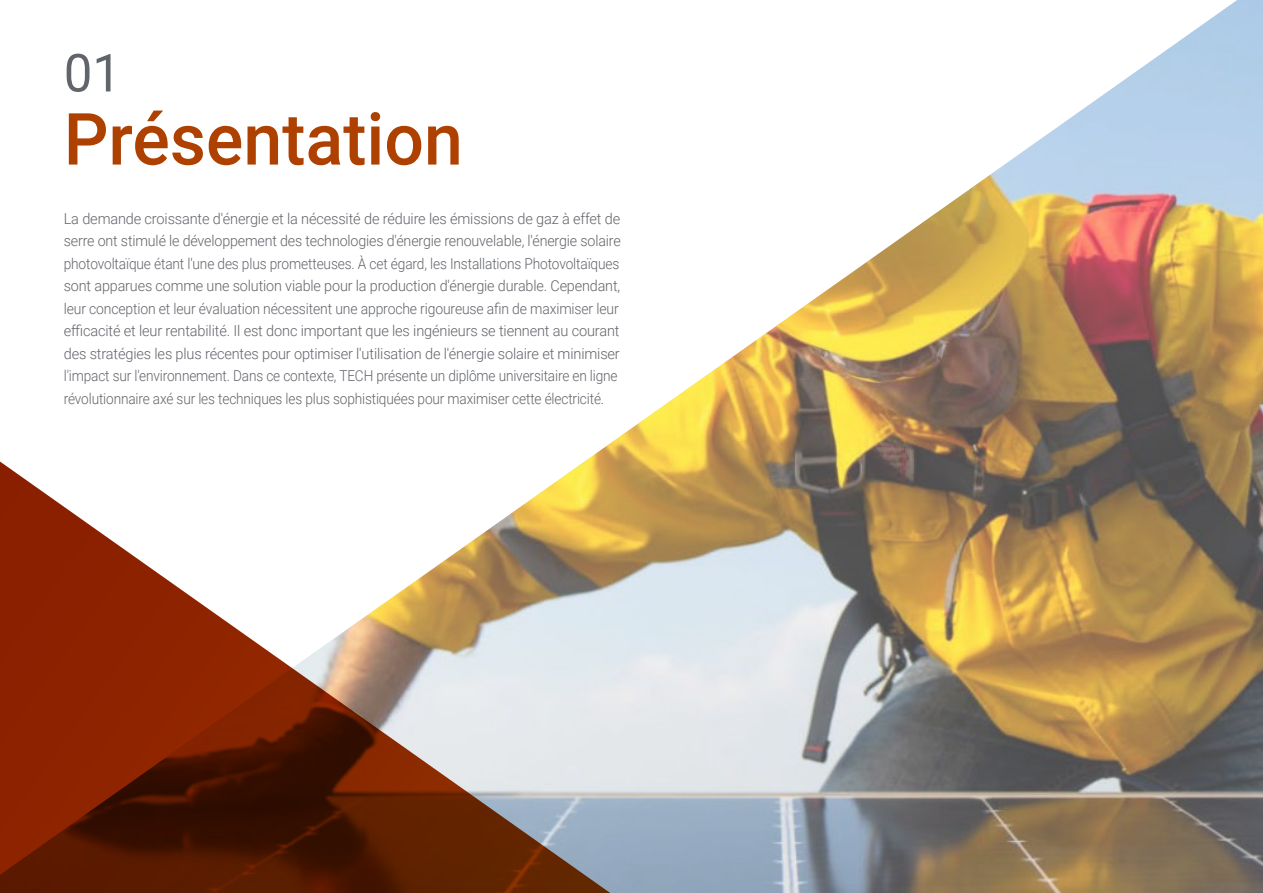
<style>
.page{position:relative;width:1263px;height:893px;background:#fff}
.page>*{position:absolute;margin:0;border:0;box-sizing:border-box;transform-origin:0 0}
.t1{font:500 72px "Roboto";color:#ae4000}
.t2{font:52.5px "Roboto";color:#61646a}
.t3{font:300 15px/22.5px "Roboto";letter-spacing:-.01em;color:#61646a}
</style>
<div class="page">
<img style="left:606px;top:0;width:657px;height:893px">
<svg style="left:0;top:446px;width:640px;height:447px"></svg>
<h2 class="t2" style="left:64px;top:36px;width:59px">01</h2>
<h1 class="t1" style="left:64px;top:89px;width:401px">Présentation</h1>
<p class="t3" style="left:64px;top:207px;width:558px">La demande croissante d'énergie et la nécessité de réduire les émissions de gaz à effet de serre ont stimulé le développement des technologies d'énergie renouvelable, l'énergie solaire photovoltaïque étant l'une des plus prometteuses. À cet égard, les Installations Photovoltaïques sont apparues comme une solution viable pour la production d'énergie durable. Cependant, leur conception et leur évaluation nécessitent une approche rigoureuse afin de maximiser leur efficacité et leur rentabilité. Il est donc important que les ingénieurs se tiennent au courant des stratégies les plus récentes pour optimiser l'utilisation de l'énergie solaire et minimiser l'impact sur l'environnement. Dans ce contexte, TECH présente un diplôme universitaire en ligne révolutionnaire axé sur les techniques les plus sophistiquées pour maximiser cette électricité.</p>
</div>
